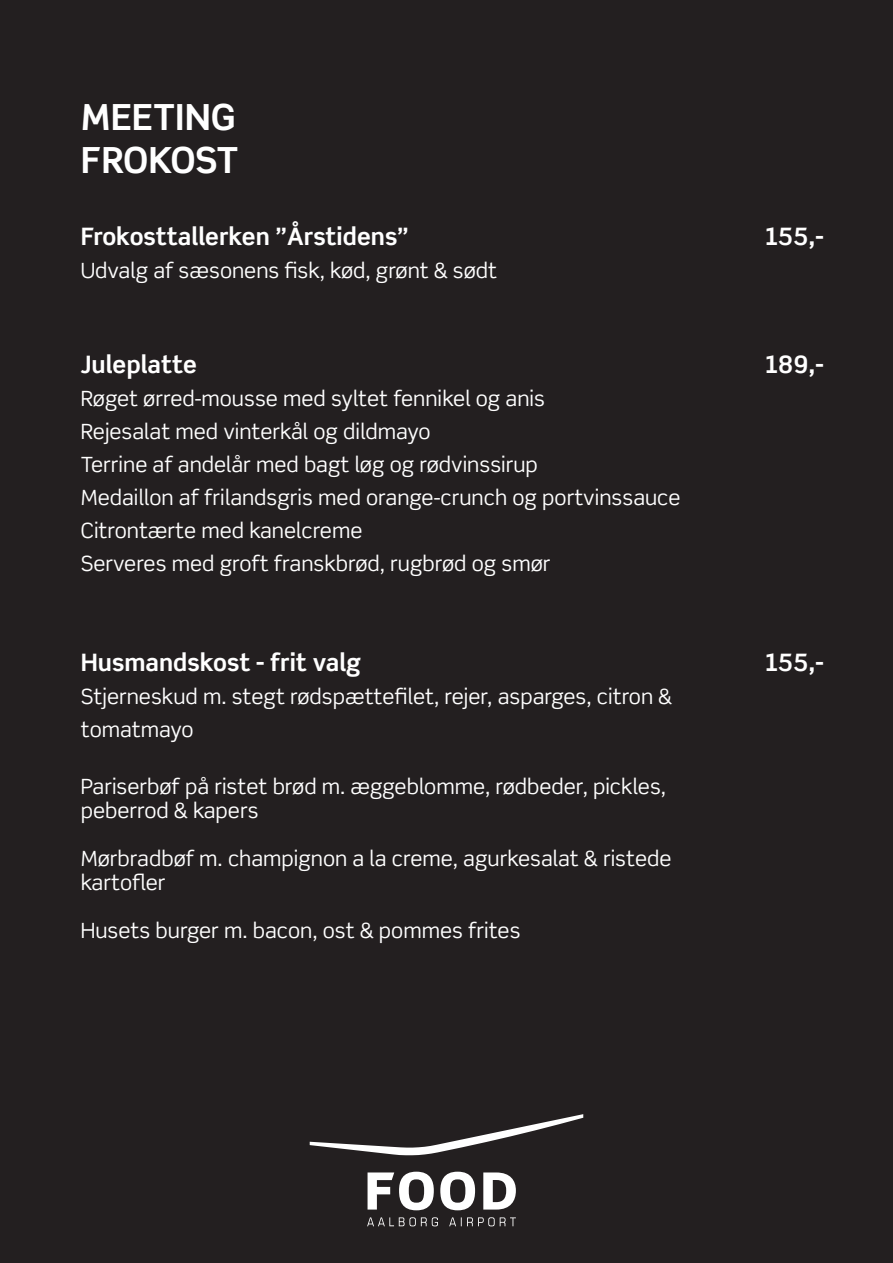
<style>
.page{position:relative;width:893px;height:1263px;background:#fff}
.page>*{position:absolute;margin:0;border:0;box-sizing:border-box;transform-origin:0 0}
.t1{font:700 36px "Scene Pro";color:#fff}
.t2{font:700 24px "Scene Pro";color:#fff}
.t3{font:21px/33px "Scene Pro";color:#fff}
</style>
<div class="page">
<div style="left:1px;top:1px;width:891px;height:1261px;background:#231f20"></div>
<svg style="left:310px;top:1114px;width:273px;height:41px"></svg>
<svg style="left:367px;top:1217px;width:71px;height:9px"></svg>
<svg style="left:449px;top:1217px;width:67px;height:9px"></svg>
<svg style="left:368px;top:1172px;width:66px;height:38px"></svg>
<svg style="left:440px;top:1172px;width:35px;height:38px"></svg>
<svg style="left:483px;top:1172px;width:33px;height:37px"></svg>
<p class="t1" style="left:81px;top:95px;width:157px">MEETING</p>
<p class="t1" style="left:81px;top:138px;width:159px">FROKOST</p>
<p class="t2" style="left:81px;top:222px;width:330px">Frokosttallerken ”Årstidens”</p>
<p class="t3" style="left:81px;top:254px;width:418px">Udvalg af sæsonens fisk, kød, grønt &amp; sødt</p>
<p class="t2" style="left:81px;top:349px;width:118px">Juleplatte</p>
<p class="t3" style="left:81px;top:381px;width:466px">Røget ørred-mousse med syltet fennikel og anis</p>
<p class="t3" style="left:81px;top:414px;width:351px">Rejesalat med vinterkål og dildmayo</p>
<p class="t3" style="left:81px;top:447px;width:459px">Terrine af andelår med bagt løg og rødvinssirup</p>
<p class="t3" style="left:81px;top:480px;width:601px">Medaillon af frilandsgris med orange-crunch og portvinssauce</p>
<p class="t3" style="left:81px;top:513px;width:283px">Citrontærte med kanelcreme</p>
<p class="t3" style="left:81px;top:546px;width:471px">Serveres med groft franskbrød, rugbrød og smør</p>
<p class="t2" style="left:81px;top:647px;width:282px">Husmandskost - frit valg</p>
<p class="t3" style="left:81px;top:680px;width:593px">Stjerneskud m. stegt rødspættefilet, rejer, asparges, citron &amp; tomatmayo</p>
<p class="t3" style="left:81px;top:770px;width:587px">Pariserbøf på ristet brød m. æggeblomme, rødbeder, pickles,</p>
<p class="t3" style="left:81px;top:794px;width:179px">peberrod &amp; kapers</p>
<p class="t3" style="left:81px;top:842px;width:592px">Mørbradbøf m. champignon a la creme, agurkesalat &amp; ristede</p>
<p class="t3" style="left:81px;top:866px;width:86px">kartofler</p>
<p class="t3" style="left:81px;top:914px;width:441px">Husets burger m. bacon, ost &amp; pommes frites</p>
<p class="t2" style="left:765px;top:222px;width:60px">155,-</p>
<p class="t2" style="left:765px;top:349px;width:60px">189,-</p>
<p class="t2" style="left:765px;top:647px;width:60px">155,-</p>
</div>
